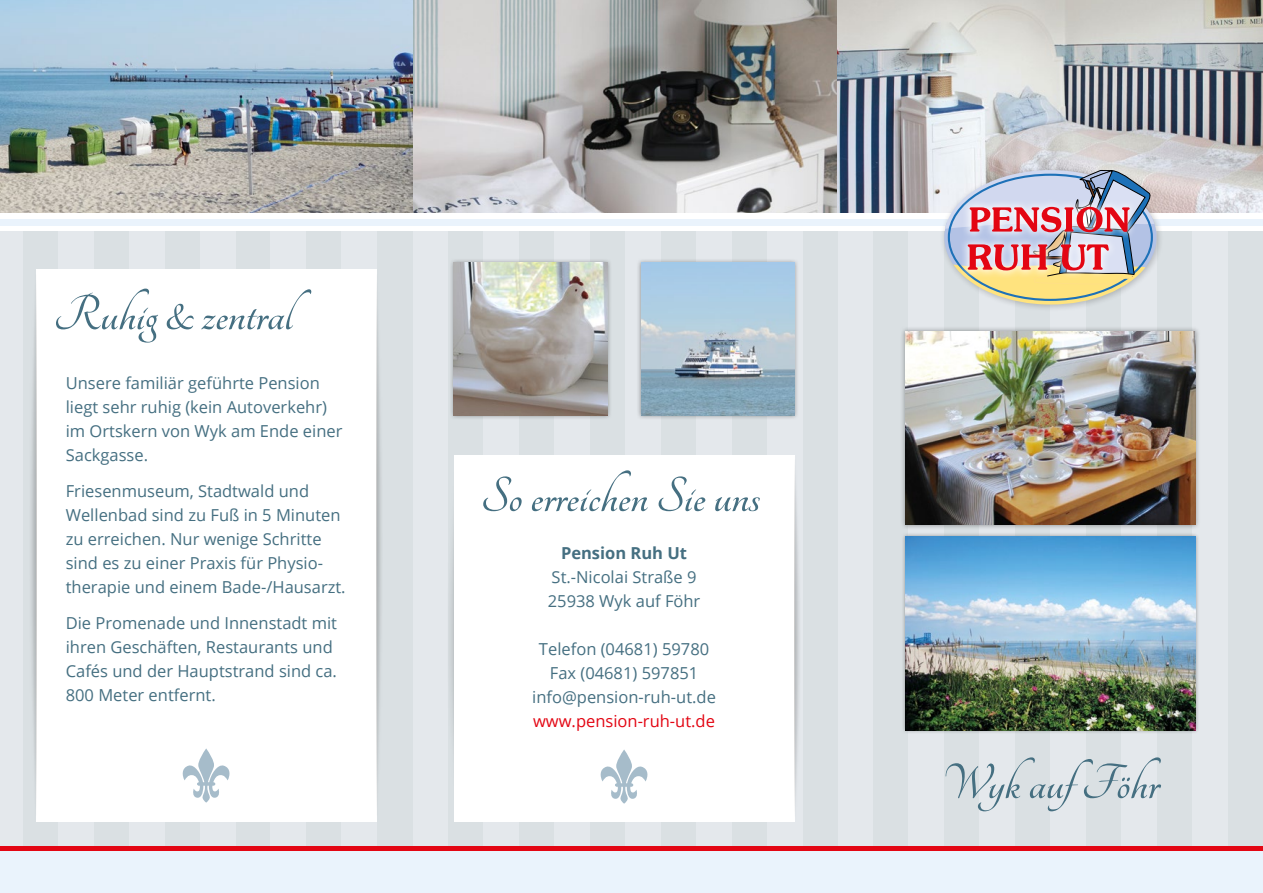
<style>
.page{position:relative;width:1263px;height:893px;background:#fff}
.page>*{position:absolute;margin:0;border:0;box-sizing:border-box;transform-origin:0 0}
.t1{font:700 54px "Tangerine";color:#456f81}
.t2{font:16.5px/24px "Open Sans";color:#456f81}
.t3{font:16.5px "Open Sans";color:#e30613}
.t4{font:700 16.5px "Open Sans";color:#456f81}
</style>
<div class="page">
<div style="left:873px;top:232px;width:36px;height:661px;background:#dae0e3"></div>
<div style="left:944px;top:232px;width:35px;height:661px;background:#dae0e3"></div>
<div style="left:1015px;top:232px;width:35px;height:661px;background:#dae0e3"></div>
<div style="left:1086px;top:232px;width:35px;height:661px;background:#dae0e3"></div>
<div style="left:1157px;top:232px;width:35px;height:661px;background:#dae0e3"></div>
<div style="left:1227px;top:232px;width:36px;height:661px;background:#dae0e3"></div>
<div style="left:838px;top:232px;width:35px;height:661px;background:#e4e8ec"></div>
<div style="left:909px;top:232px;width:35px;height:661px;background:#e4e8ec"></div>
<div style="left:979px;top:232px;width:36px;height:661px;background:#e4e8ec"></div>
<div style="left:1050px;top:232px;width:36px;height:661px;background:#e4e8ec"></div>
<div style="left:1121px;top:232px;width:36px;height:661px;background:#e4e8ec"></div>
<div style="left:1192px;top:232px;width:35px;height:661px;background:#e4e8ec"></div>
<div style="left:448px;top:232px;width:35px;height:661px;background:#dae0e3"></div>
<div style="left:519px;top:232px;width:35px;height:661px;background:#dae0e3"></div>
<div style="left:590px;top:232px;width:35px;height:661px;background:#dae0e3"></div>
<div style="left:660px;top:232px;width:36px;height:661px;background:#dae0e3"></div>
<div style="left:731px;top:232px;width:36px;height:661px;background:#dae0e3"></div>
<div style="left:802px;top:232px;width:36px;height:661px;background:#dae0e3"></div>
<div style="left:412px;top:232px;width:36px;height:661px;background:#e4e8ec"></div>
<div style="left:483px;top:232px;width:36px;height:661px;background:#e4e8ec"></div>
<div style="left:554px;top:232px;width:36px;height:661px;background:#e4e8ec"></div>
<div style="left:625px;top:232px;width:35px;height:661px;background:#e4e8ec"></div>
<div style="left:696px;top:232px;width:35px;height:661px;background:#e4e8ec"></div>
<div style="left:767px;top:232px;width:35px;height:661px;background:#e4e8ec"></div>
<div style="left:23px;top:232px;width:35px;height:661px;background:#dae0e3"></div>
<div style="left:94px;top:232px;width:35px;height:661px;background:#dae0e3"></div>
<div style="left:164px;top:232px;width:36px;height:661px;background:#dae0e3"></div>
<div style="left:235px;top:232px;width:36px;height:661px;background:#dae0e3"></div>
<div style="left:306px;top:232px;width:36px;height:661px;background:#dae0e3"></div>
<div style="left:377px;top:232px;width:35px;height:661px;background:#dae0e3"></div>
<div style="left:0;top:232px;width:23px;height:661px;background:#e4e8ec"></div>
<div style="left:58px;top:232px;width:36px;height:661px;background:#e4e8ec"></div>
<div style="left:129px;top:232px;width:35px;height:661px;background:#e4e8ec"></div>
<div style="left:200px;top:232px;width:35px;height:661px;background:#e4e8ec"></div>
<div style="left:271px;top:232px;width:35px;height:661px;background:#e4e8ec"></div>
<div style="left:342px;top:232px;width:35px;height:661px;background:#e4e8ec"></div>
<img style="left:0;top:0;width:1263px;height:213px">
<div style="left:0;top:219px;width:1263px;height:6px;background:#eaf3fc"></div>
<div style="left:0;top:850px;width:1263px;height:43px;background:#eaf3fc"></div>
<hr style="left:0;top:846px;width:1263px;height:4px;background:#e30613">
<div style="left:900px;top:327px;width:300px;height:203px;background:#000;opacity:.35"></div>
<img style="left:905px;top:331px;width:290px;height:194px">
<div style="left:449px;top:258px;width:163px;height:162px;background:#000;opacity:.35"></div>
<img style="left:454px;top:263px;width:153px;height:153px">
<div style="left:636px;top:258px;width:163px;height:162px;background:#000;opacity:.35"></div>
<img style="left:641px;top:263px;width:153px;height:153px">
<div style="left:901px;top:532px;width:299px;height:202px;background:#000;opacity:.35"></div>
<img style="left:905px;top:536px;width:290px;height:194px">
<div style="left:454px;top:455px;width:340px;height:367px;background:#fff"></div>
<div style="left:36px;top:269px;width:340px;height:553px;background:#fff"></div>
<svg style="left:600px;top:749px;width:48px;height:55px"></svg>
<svg style="left:182px;top:748px;width:48px;height:55px"></svg>
<img style="left:31px;top:307px;width:5px;height:474px">
<img style="left:794px;top:455px;width:5px;height:366px">
<img style="left:376px;top:269px;width:5px;height:553px">
<div style="left:939px;top:165px;width:225px;height:147px;background:#000;opacity:.2"></div>
<svg style="left:944px;top:170px;width:213px;height:135px"></svg>
<h1 class="t1" style="left:53px;top:288px;width:241px">Ruhig &amp; zentral</h1>
<p class="t2" style="left:66px;top:371px;width:278px">Unsere familiär geführte Pension liegt sehr ruhig (kein Autoverkehr) im Ortskern von Wyk am Ende einer<br>Sackgasse.</p>
<p class="t2" style="left:66px;top:479px;width:281px">Friesenmuseum, Stadtwald und Wellenbad sind zu Fuß in 5 Minuten zu erreichen. Nur wenige Schritte sind es zu einer Praxis für Physio&shy;therapie und einem Bade-/Hausarzt.</p>
<p class="t2" style="left:66px;top:611px;width:273px">Die Promenade und Innenstadt mit ihren Geschäften, Restaurants und<br>Cafés und der Hauptstrand sind ca.<br>800 Meter entfernt.</p>
<h1 class="t1" style="left:480px;top:470px;width:281px">So erreichen Sie uns</h1>
<p class="t4" style="left:561px;top:541px;width:128px">Pension Ruh Ut</p>
<p class="t2" style="left:548px;top:565px;width:154px">St.-Nicolai Straße 9<br>25938 Wyk auf Föhr</p>
<p class="t2" style="left:532px;top:637px;width:185px;text-align:center">Telefon (04681) 59780<br>Fax (04681) 597851 info@pension-ruh-ut.de</p>
<p class="t3" style="left:533px;top:710px;width:183px">www.pension-ruh-ut.de</p>
<h1 class="t1" style="left:942px;top:757px;width:219px">Wyk aufFöhr</h1>
</div>
